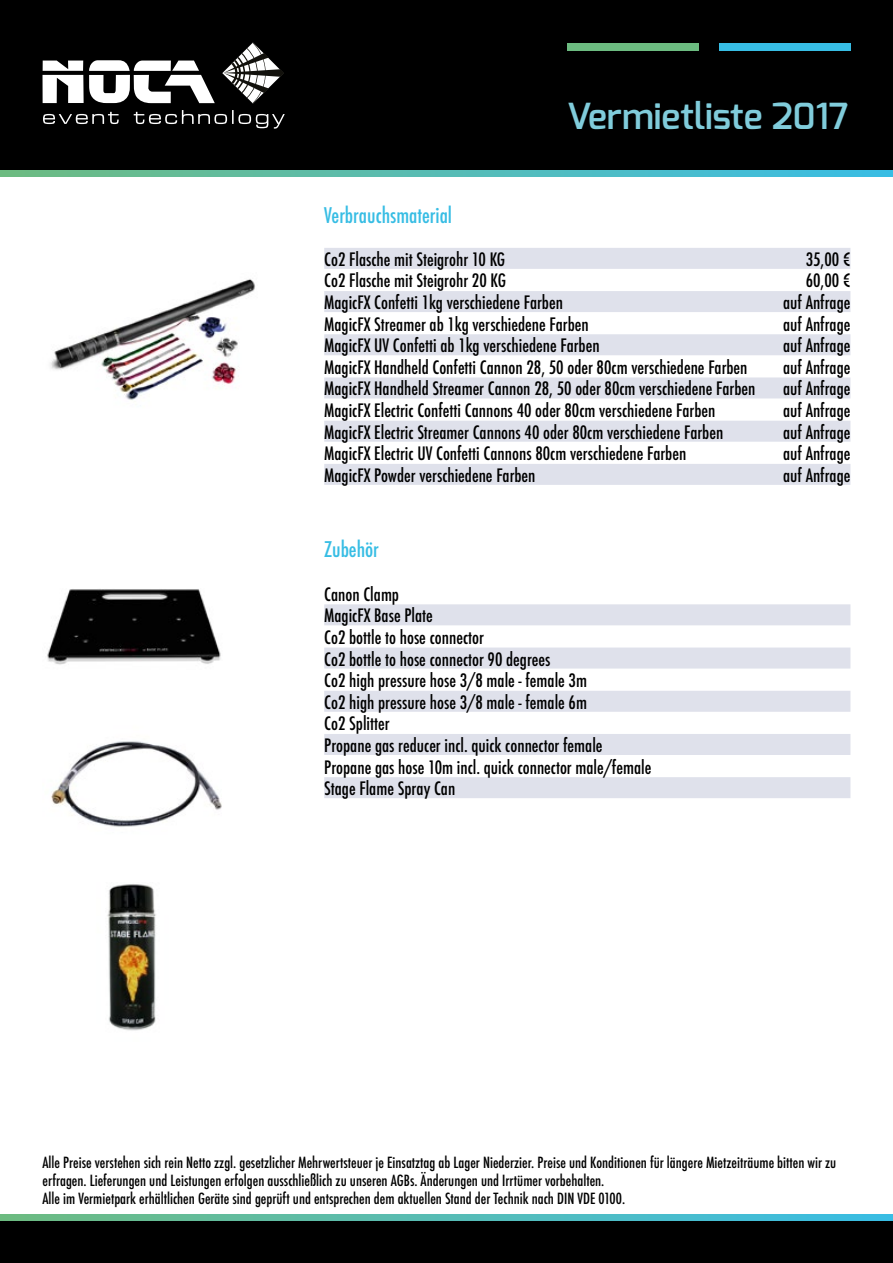
<style>
.page{position:relative;width:893px;height:1263px;background:#fff}
.page>*{position:absolute;margin:0;border:0;box-sizing:border-box;transform-origin:0 0}
.t1{font:600 35.85px "Exo";color:#80ccdb}
.t2{font:500 condensed 21px "Futura";color:#37bde4}
.t3{font:500 condensed 18px/21.6px "Futura";color:#000}
.t4{font:500 condensed 15px/18px "Futura";color:#000}
</style>
<div class="page">
<div style="left:0;top:0;width:893px;height:170px;background:#000"></div>
<div style="left:0;top:1220px;width:893px;height:43px;background:#000"></div>
<div style="left:567px;top:43px;width:132px;height:7px;background:#6cbb80"></div>
<div style="left:719px;top:43px;width:131px;height:7px;background:#37bde4"></div>
<svg style="left:43px;top:112px;width:76px;height:12px"></svg>
<svg style="left:134px;top:110px;width:151px;height:19px"></svg>
<svg style="left:222px;top:43px;width:62px;height:61px"></svg>
<svg style="left:43px;top:60px;width:172px;height:43px"></svg>
<svg style="left:0;top:170px;width:893px;height:6px;background:#55bcb4"></svg>
<svg style="left:0;top:1214px;width:893px;height:6px;background:#55bcb4"></svg>
<img style="left:51px;top:741px;width:171px;height:86px">
<img style="left:107px;top:884px;width:49px;height:147px">
<img style="left:47px;top:589px;width:174px;height:76px">
<img style="left:50px;top:279px;width:205px;height:121px">
<div style="left:324px;top:604px;width:526px;height:21px;background:#dfe1eb"></div>
<div style="left:324px;top:647px;width:526px;height:21px;background:#dfe1eb"></div>
<div style="left:324px;top:691px;width:526px;height:21px;background:#dfe1eb"></div>
<div style="left:324px;top:734px;width:526px;height:21px;background:#dfe1eb"></div>
<div style="left:324px;top:777px;width:526px;height:21px;background:#dfe1eb"></div>
<div style="left:324px;top:248px;width:526px;height:21px;background:#dfe1eb"></div>
<div style="left:324px;top:291px;width:526px;height:21px;background:#dfe1eb"></div>
<div style="left:324px;top:334px;width:526px;height:21px;background:#dfe1eb"></div>
<div style="left:324px;top:377px;width:526px;height:21px;background:#dfe1eb"></div>
<div style="left:324px;top:421px;width:526px;height:21px;background:#dfe1eb"></div>
<div style="left:324px;top:464px;width:526px;height:21px;background:#dfe1eb"></div>
<p class="t2" style="left:324px;top:201px;width:129px">Verbrauchsmaterial</p>
<h1 class="t1" style="left:567px;top:93px;width:283px">Vermietliste 2017</h1>
<p class="t3" style="left:324px;top:248px;width:183px">Co2 Flasche mit Steigrohr 10 KG</p>
<p class="t3" style="left:806px;top:248px;width:46px">35,00 €</p>
<p class="t3" style="left:324px;top:270px;width:183px">Co2 Flasche mit Steigrohr 20 KG</p>
<p class="t3" style="left:806px;top:270px;width:46px">60,00 €</p>
<p class="t3" style="left:324px;top:292px;width:240px">MagicFX Confetti 1kg verschiedene Farben</p>
<p class="t3" style="left:783px;top:292px;width:69px">auf Anfrage</p>
<p class="t3" style="left:324px;top:313px;width:266px">MagicFX Streamer ab 1kg verschiedene Farben</p>
<p class="t3" style="left:783px;top:313px;width:69px">auf Anfrage</p>
<p class="t3" style="left:324px;top:335px;width:277px">MagicFX UV Confetti ab 1kg verschiedene Farben</p>
<p class="t3" style="left:783px;top:335px;width:69px">auf Anfrage</p>
<p class="t3" style="left:324px;top:356px;width:425px">MagicFX Handheld Confetti Cannon 28, 50 oder 80cm verschiedene Farben</p>
<p class="t3" style="left:783px;top:356px;width:69px">auf Anfrage</p>
<p class="t3" style="left:324px;top:378px;width:433px">MagicFX Handheld Streamer Cannon 28, 50 oder 80cm verschiedene Farben</p>
<p class="t3" style="left:783px;top:378px;width:69px">auf Anfrage</p>
<p class="t3" style="left:324px;top:400px;width:393px">MagicFX Electric Confetti Cannons 40 oder 80cm verschiedene Farben</p>
<p class="t3" style="left:783px;top:400px;width:69px">auf Anfrage</p>
<p class="t3" style="left:324px;top:421px;width:401px">MagicFX Electric Streamer Cannons 40 oder 80cm verschiedene Farben</p>
<p class="t3" style="left:783px;top:421px;width:69px">auf Anfrage</p>
<p class="t3" style="left:324px;top:443px;width:364px">MagicFX Electric UV Confetti Cannons 80cm verschiedene Farben</p>
<p class="t3" style="left:783px;top:443px;width:69px">auf Anfrage</p>
<p class="t3" style="left:324px;top:464px;width:213px">MagicFX Powder verschiedene Farben</p>
<p class="t3" style="left:783px;top:464px;width:69px">auf Anfrage</p>
<p class="t2" style="left:324px;top:536px;width:56px">Zubehör</p>
<p class="t3" style="left:324px;top:583px;width:329px">Canon Clamp<br>MagicFX Base Plate<br>Co2 bottle to hose connector<br>Co2 bottle to hose connector 90 degrees<br>Co2 high pressure hose 3/8 male - female 3m<br>Co2 high pressure hose 3/8 male - female 6m<br>Co2 Splitter<br>Propane gas reducer incl. quick connector female<br>Propane gas hose 10m incl. quick connector male/female<br>Stage Flame Spray Can</p>
<p class="t4" style="left:43px;top:1153px;width:795px">Alle Preise verstehen sich rein Netto zzgl. gesetzlicher Mehrwertsteuer je Einsatztag ab Lager Niederzier. Preise und Konditionen für längere Mietzeiträume bitten wir zu erfragen. Lieferungen und Leistungen erfolgen ausschließlich zu unseren AGBs. Änderungen und Irrtümer vorbehalten.<br>Alle im Vermietpark erhältlichen Geräte sind geprüft und entsprechen dem aktuellen Stand der Technik nach DIN VDE 0100.</p>
</div>
